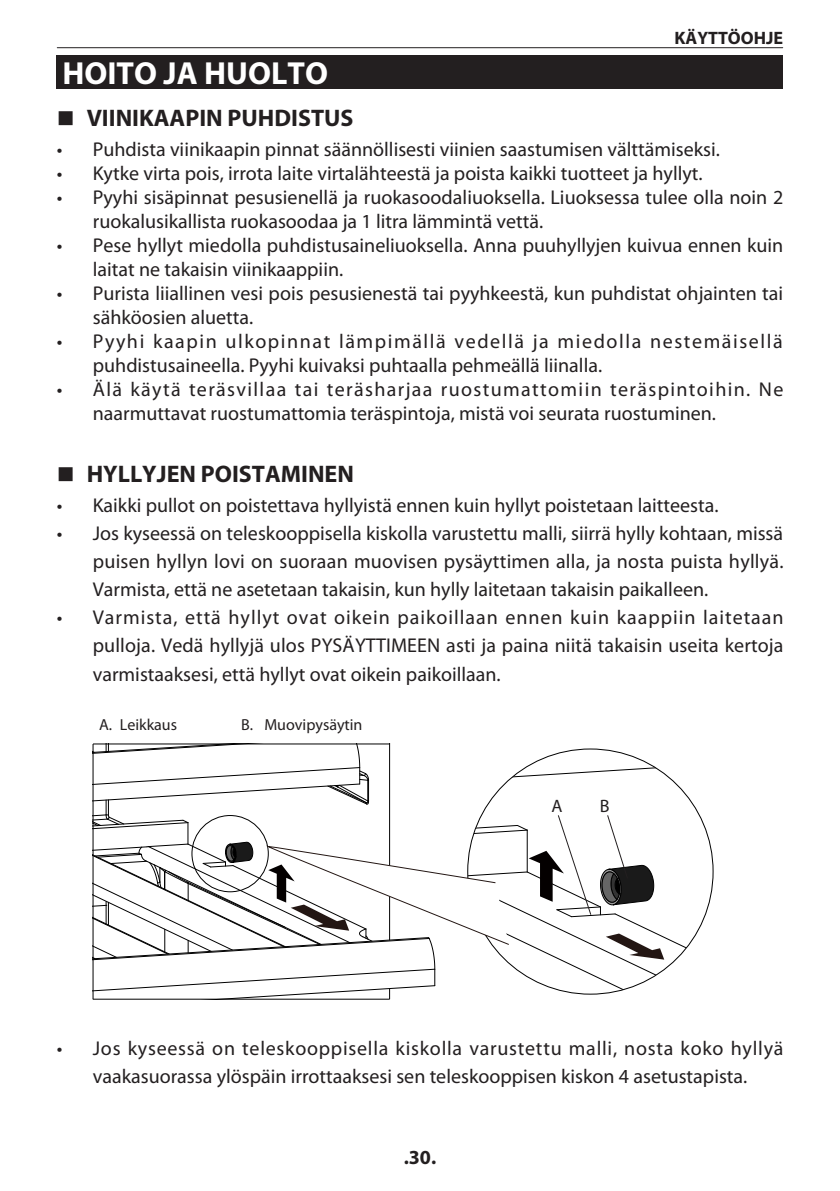
<style>
.page{position:relative;width:840px;height:1191px;background:#fff}
.page>*{position:absolute;margin:0;border:0;box-sizing:border-box;transform-origin:0 0}
.t1{font:700 32px "Myriad Pro";color:#fff}
.t2{font:700 24px "Myriad Pro";color:#231f20}
.t3{font:20px/28px "Myriad Pro";color:#231f20}
.t4{font:20px/24px "Myriad Pro";letter-spacing:.08em;color:#231f20}
.t5{font:700 20px "Myriad Pro";color:#231f20}
.t6{font:700 18px "Myriad Pro";color:#231f20}
.段落10pt_缩3{font:18px "Myriad Pro";color:#231f20}
.段落8ptSemiBold{font:16px "Myriad Pro";color:#231f20}
</style>
<div class="page">
<hr style="left:57px;top:47px;width:725px;height:1px;background:#231f20">
<div style="left:57px;top:55px;width:725px;height:34px;background:#231f20"></div>
<hr style="left:93px;top:743px;width:296px;height:1px;background:#000">
<svg style="left:93px;top:744px;width:619px;height:255px"></svg>
<p class="t6" style="left:674px;top:28px;width:110px">KÄYTTÖOHJE</p>
<h1 class="t1" style="left:62px;top:55px;width:267px">HOITO JA HUOLTO</h1>
<p class="t2" style="left:87px;top:104px;width:268px">VIINIKAAPIN PUHDISTUS</p>
<p class="t3" style="left:57px;top:135px;width:664px">• Puhdista viinikaapin pinnat säännöllisesti viinien saastumisen välttämiseksi.</p>
<p class="t3" style="left:57px;top:159px;width:647px">• Kytke virta pois, irrota laite virtalähteestä ja poista kaikki tuotteet ja hyllyt.</p>
<p class="t3" style="left:93px;top:185px;width:691px;line-height:24px;text-indent:-36px">• Pyyhi sisäpinnat pesusienellä ja ruokasoodaliuoksella. Liuoksessa tulee olla noin 2 ruokalusikallista ruokasoodaa ja 1 litra lämmintä vettä.</p>
<p class="t3" style="left:93px;top:233px;width:691px;line-height:24px;text-indent:-36px">• Pese hyllyt miedolla puhdistusaineliuoksella. Anna puuhyllyjen kuivua ennen kuin laitat ne takaisin viinikaappiin.</p>
<p class="t3" style="left:93px;top:281px;width:691px;line-height:24px;text-indent:-36px">• Purista liiallinen vesi pois pesusienestä tai pyyhkeestä, kun puhdistat ohjainten tai sähköosien aluetta.</p>
<p class="t4" style="left:93px;top:329px;width:691px;text-indent:-36px">• Pyyhi kaapin ulkopinnat lämpimällä vedellä ja miedolla nestemäisellä puhdistusaineella. Pyyhi kuivaksi puhtaalla pehmeällä liinalla.</p>
<p class="t3" style="left:93px;top:377px;width:691px;line-height:24px;text-indent:-36px">• Älä käytä teräsvillaa tai teräsharjaa ruostumattomiin teräspintoihin. Ne naarmuttavat ruostumattomia teräspintoja, mistä voi seurata ruostuminen.</p>
<p class="t2" style="left:87px;top:460px;width:269px">HYLLYJEN POISTAMINEN</p>
<p class="t3" style="left:57px;top:491px;width:663px">• Kaikki pullot on poistettava hyllyistä ennen kuin hyllyt poistetaan laitteesta.</p>
<p class="t3" style="left:93px;top:519px;width:692px;text-align:justify;text-indent:-36px">• Jos kyseessä on teleskooppisella kiskolla varustettu malli, siirrä hylly kohtaan, missä puisen hyllyn lovi on suoraan muovisen pysäyttimen alla, ja nosta puista hyllyä.<br>Varmista, että ne asetetaan takaisin, kun hylly laitetaan takaisin paikalleen.</p>
<p class="t3" style="left:93px;top:603px;width:692px;text-align:justify;text-indent:-36px">• Varmista, että hyllyt ovat oikein paikoillaan ennen kuin kaappiin laitetaan pulloja. Vedä hyllyjä ulos PYSÄYTTIMEEN asti ja paina niitä takaisin useita kertoja varmistaaksesi, että hyllyt ovat oikein paikoillaan.</p>
<p class="段落8ptSemiBold" style="left:99px;top:715px;width:15px">A.</p>
<p class="段落8ptSemiBold" style="left:120px;top:715px;width:59px">Leikkaus</p>
<p class="段落8ptSemiBold" style="left:241px;top:715px;width:13px">B.</p>
<p class="段落8ptSemiBold" style="left:264px;top:715px;width:100px">Muovipysäytin</p>
<p class="段落10pt_缩3" style="left:551px;top:794px;width:13px">A</p>
<p class="段落10pt_缩3" style="left:599px;top:794px;width:11px">B</p>
<p class="t3" style="left:57px;top:1034px;width:727px;text-align:center">• Jos kyseessä on teleskooppisella kiskolla varustettu malli, nosta koko hyllyä vaakasuorassa ylöspäin irrottaaksesi sen teleskooppisen kiskon 4 asetustapista.</p>
<p class="t5" style="left:403px;top:1145px;width:34px">.30.</p>
</div>
